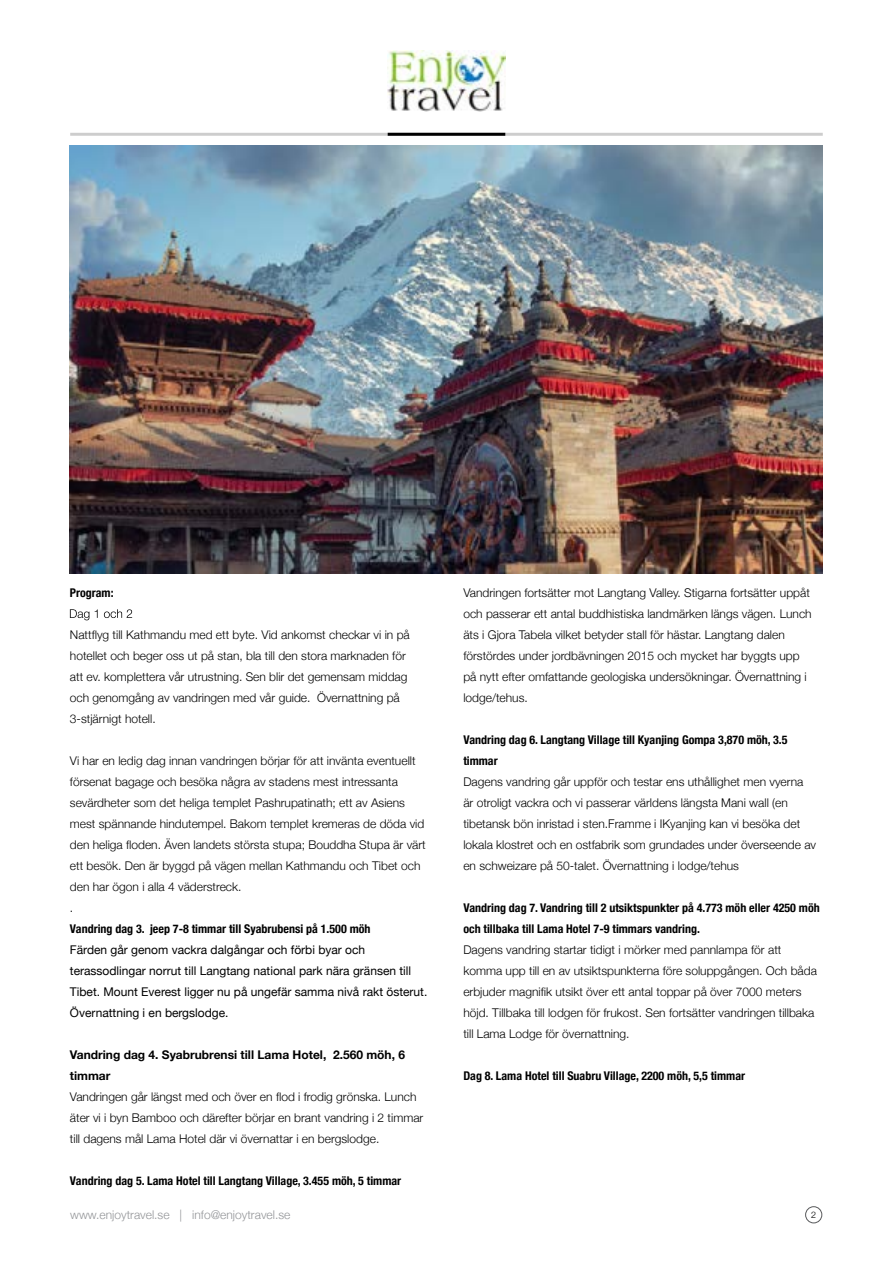
<style>
.page{position:relative;width:893px;height:1263px;background:#fff}
.page>*{position:absolute;margin:0;border:0;box-sizing:border-box;transform-origin:0 0}
.t1{font:300 12px/21px "Helvetica Neue";color:#000}
.t2{font:700 condensed 12px/21px "Helvetica Neue";color:#000}
.t3{font:12px/21px "Helvetica Neue";color:#000}
.t4{font:700 12px/21px "Helvetica Neue";color:#000}
.t5{font:300 12px "Helvetica Neue";color:#939598}
.t6{font:300 9px "Helvetica Neue";color:#000}
</style>
<div class="page">
<hr style="left:70px;top:133px;width:753px;height:3px;background:#000">
<div style="left:805px;top:1206px;width:17px;height:17px;border:1px solid #58595b;border-radius:50%"></div>
<img style="left:388px;top:51px;width:117px;height:60px">
<svg style="left:70px;top:609px;width:62px;height:11px"></svg>
<img style="left:70px;top:146px;width:753px;height:427px">
<p class="t2" style="left:70px;top:581px;width:45px">Program:</p>
<p class="t1" style="left:70px;top:623px;width:341px">Nattflyg till Kathmandu med ett byte. Vid ankomst checkar vi in på hotellet och beger oss ut på stan, bla till den stora marknaden för att ev. komplettera vår utrustning. Sen blir det gemensam middag och genomgång av vandringen med vår guide. Övernattning på 3-stjärnigt hotell.</p>
<p class="t1" style="left:70px;top:749px;width:357px">Vi har en ledig dag innan vandringen börjar för att invänta eventuellt försenat bagage och besöka några av stadens mest intressanta sevärdheter som det heliga templet Pashrupatinath; ett av Asiens mest spännande hindutempel. Bakom templet kremeras de döda vid den heliga floden. Även landets största stupa; Bouddha Stupa är värt ett besök. Den är byggd på vägen mellan Kathmandu och Tibet och den har ögon i alla 4 väderstreck.<br>.</p>
<p class="t2" style="left:70px;top:917px;width:302px">Vandring dag 3. jeep 7-8 timmar till Syabrubensi på 1.500 möh</p>
<p class="t3" style="left:70px;top:940px;width:359px">Färden går genom vackra dalgångar och förbi byar och terassodlingar norrut till Langtang national park nära gränsen till Tibet. Mount Everest ligger nu på ungefär samma nivå rakt österut.<br>Övernattning i en bergslodge.</p>
<p class="t4" style="left:70px;top:1044px;width:337px">Vandring dag 4. Syabrubrensi till Lama Hotel, 2.560 möh, 6 timmar</p>
<p class="t1" style="left:70px;top:1085px;width:355px">Vandringen går längst med och över en flod i frodig grönska. Lunch äter vi i byn Bamboo och därefter börjar en brant vandring i 2 timmar till dagens mål Lama Hotel där vi övernattar i en bergslodge.</p>
<p class="t2" style="left:70px;top:1169px;width:333px">Vandring dag 5. Lama Hotel till Langtang Village, 3.455 möh, 5 timmar</p>
<p class="t1" style="left:463px;top:581px;width:350px">Vandringen fortsätter mot Langtang Valley. Stigarna fortsätter uppåt och passerar ett antal buddhistiska landmärken längs vägen. Lunch äts i Gjora Tabela vilket betyder stall för hästar. Langtang dalen förstördes under jordbävningen 2015 och mycket har byggts upp på nytt efter omfattande geologiska undersökningar. Övernattning i lodge/tehus.</p>
<p class="t2" style="left:463px;top:728px;width:326px">Vandring dag 6. Langtang Village till Kyanjing Gompa 3,870 möh, 3.5 timmar</p>
<p class="t1" style="left:463px;top:770px;width:354px">Dagens vandring går uppför och testar ens uthållighet men vyerna är otroligt vackra och vi passerar världens längsta Mani wall (en tibetansk bön inristad i sten.Framme i IKyanjing kan vi besöka det lokala klostret och en ostfabrik som grundades under överseende av en schweizare på 50-talet. Övernattning i lodge/tehus</p>
<p class="t2" style="left:463px;top:896px;width:358px">Vandring dag 7. Vandring till 2 utsiktspunkter på 4.773 möh eller 4250 möh och tillbaka till Lama Hotel 7-9 timmars vandring.</p>
<p class="t1" style="left:463px;top:938px;width:355px">Dagens vandring startar tidigt i mörker med pannlampa för att komma upp till en av utsiktspunkterna före soluppgången. Och båda erbjuder magnifik utsikt över ett antal toppar på över 7000 meters höjd. Tillbaka till lodgen för frukost. Sen fortsätter vandringen tillbaka till Lama Lodge för övernattning.</p>
<p class="t2" style="left:463px;top:1064px;width:283px">Dag 8. Lama Hotel till Suabru Village, 2200 möh, 5,5 timmar</p>
<p class="t5" style="left:70px;top:1205px;width:222px">www.enjoytravel.se | info@enjoytravel.se</p>
<p class="t6" style="left:811px;top:1207px;width:7px">2</p>
</div>
